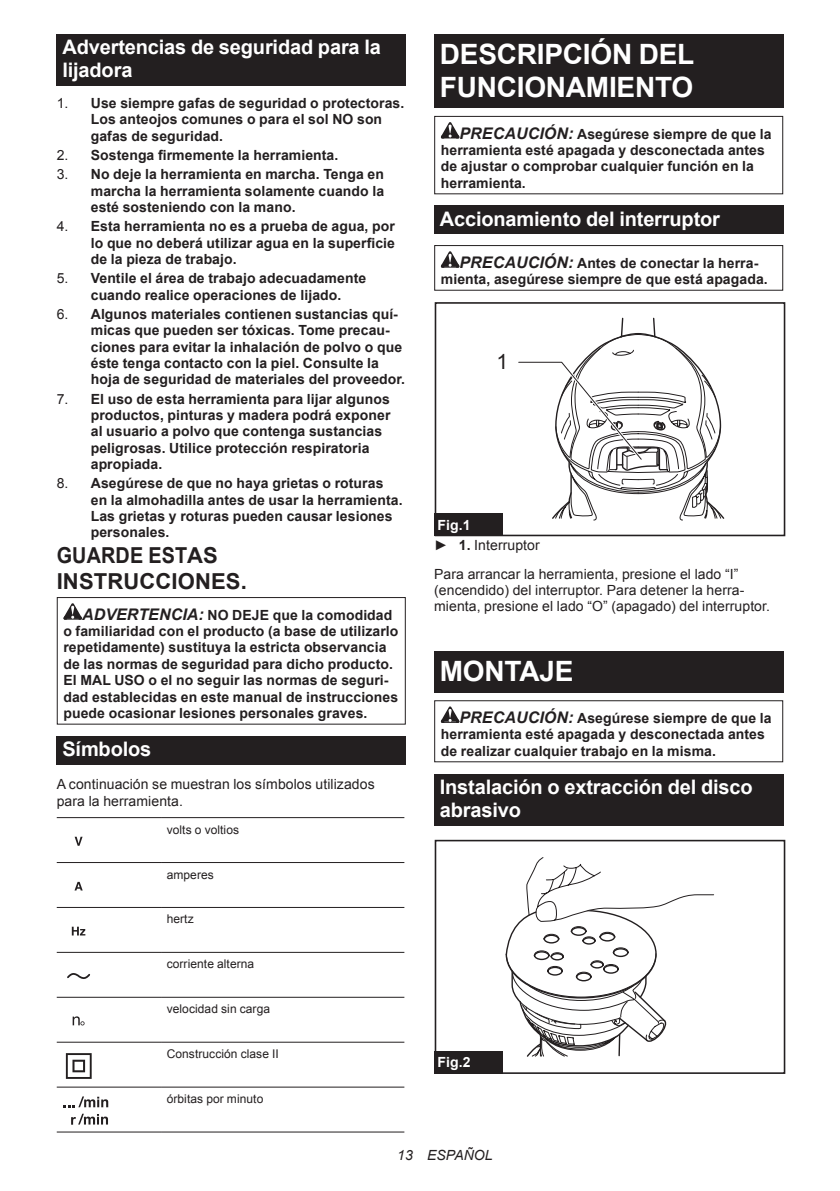
<style>
.page{position:relative;width:840px;height:1191px;background:#fff}
.page>*{position:absolute;margin:0;border:0;box-sizing:border-box;transform-origin:0 0}
.t1{font:700 28px/32.8px "Arial";letter-spacing:-.01em;color:#fff}
.t2{font:700 22px/25.8px "Arial";letter-spacing:.005em;color:#231f20;scale:.9 1}
.t3{font:21px "Arial";color:#231f20}
.t4{font:700 20px/23.4px "Arial";letter-spacing:-.01em;color:#fff}
.t5{font:700 14px/16.4px "Arial";letter-spacing:.005em;color:#231f20}
.t6{font:14px/16.4px "Arial";letter-spacing:.005em;color:#231f20}
.t7{font:italic 14px "Arial";letter-spacing:.005em;color:#231f20}
.t8{font:700 14px "Arial";color:#fff}
.t9{font:12px "Arial";letter-spacing:.005em;color:#231f20}
.s1{font-weight:400}
.s2{font-style:italic;font-size:16px}
.s3{font-weight:700;color:#fff}
.s4{font-weight:700}
</style>
<div class="page">
<div style="left:57px;top:34px;width:348px;height:52px;background:#231f20"></div>
<svg style="left:63px;top:603px;width:19px;height:16px"></svg>
<div style="left:57px;top:597px;width:348px;height:127px;border:1px solid #231f20"></div>
<div style="left:57px;top:736px;width:348px;height:28px;background:#231f20"></div>
<hr style="left:57px;top:817px;width:104px;height:1px;background:#231f20">
<hr style="left:161px;top:817px;width:243px;height:1px;background:#231f20">
<hr style="left:57px;top:862px;width:104px;height:1px;background:#231f20">
<hr style="left:161px;top:862px;width:243px;height:1px;background:#231f20">
<hr style="left:57px;top:907px;width:104px;height:1px;background:#231f20">
<hr style="left:161px;top:907px;width:243px;height:1px;background:#231f20">
<hr style="left:57px;top:952px;width:104px;height:1px;background:#231f20">
<hr style="left:161px;top:952px;width:243px;height:1px;background:#231f20">
<hr style="left:57px;top:996px;width:104px;height:1px;background:#231f20">
<hr style="left:161px;top:996px;width:243px;height:1px;background:#231f20">
<hr style="left:57px;top:1041px;width:104px;height:1px;background:#231f20">
<hr style="left:161px;top:1041px;width:243px;height:1px;background:#231f20">
<hr style="left:57px;top:1086px;width:104px;height:1px;background:#231f20">
<hr style="left:161px;top:1086px;width:243px;height:1px;background:#231f20">
<hr style="left:57px;top:1131px;width:104px;height:1px;background:#231f20">
<hr style="left:161px;top:1131px;width:243px;height:1px;background:#231f20">
<svg style="left:75px;top:836px;width:7px;height:9px"></svg>
<svg style="left:74px;top:882px;width:9px;height:8px"></svg>
<svg style="left:72px;top:926px;width:13px;height:9px"></svg>
<svg style="left:67px;top:973px;width:23px;height:6px"></svg>
<svg style="left:73px;top:1016px;width:11px;height:9px"></svg>
<svg style="left:66px;top:1053px;width:26px;height:25px"></svg>
<svg style="left:64px;top:1096px;width:44px;height:11px"></svg>
<svg style="left:71px;top:1113px;width:37px;height:11px"></svg>
<div style="left:434px;top:34px;width:348px;height:74px;background:#231f20"></div>
<svg style="left:440px;top:122px;width:19px;height:16px"></svg>
<div style="left:434px;top:116px;width:348px;height:78px;border:1px solid #231f20"></div>
<div style="left:434px;top:206px;width:348px;height:28px;background:#231f20"></div>
<svg style="left:440px;top:251px;width:19px;height:17px"></svg>
<div style="left:434px;top:245px;width:348px;height:46px;border:1px solid #231f20"></div>
<svg style="left:518px;top:317px;width:207px;height:204px"></svg>
<div style="left:434px;top:302px;width:350px;height:234px;border:2px solid #231f20"></div>
<div style="left:434px;top:513px;width:68px;height:23px;background:#231f20"></div>
<div style="left:434px;top:651px;width:348px;height:41px;background:#231f20"></div>
<svg style="left:440px;top:706px;width:19px;height:17px"></svg>
<div style="left:434px;top:700px;width:348px;height:62px;border:1px solid #231f20"></div>
<div style="left:434px;top:773px;width:348px;height:52px;background:#231f20"></div>
<svg style="left:505px;top:857px;width:209px;height:200px"></svg>
<div style="left:434px;top:839px;width:350px;height:235px;border:2px solid #231f20"></div>
<div style="left:434px;top:1051px;width:68px;height:23px;background:#231f20"></div>
<h3 class="t4" style="left:62px;top:36px;width:320px">Advertencias de seguridad para la lijadora</h3>
<p class="t5" style="left:91px;top:95px;width:315px;text-indent:-34px"><span class="s1">1.</span> Use siempre gafas de seguridad o protectoras.<br>Los anteojos comunes o para el sol NO son gafas de seguridad.</p>
<p class="t5" style="left:57px;top:147px;width:283px"><span class="s1">2.</span> Sostenga firmemente la herramienta.</p>
<p class="t5" style="left:91px;top:166px;width:295px;text-align:justify;text-indent:-34px"><span class="s1">3.</span> No deje la herramienta en marcha. Tenga en marcha la herramienta solamente cuando la esté sosteniendo con la mano.</p>
<p class="t5" style="left:91px;top:218px;width:305px;text-align:justify;text-indent:-34px"><span class="s1">4.</span> Esta herramienta no es a prueba de agua, por lo que no deberá utilizar agua en la superficie de la pieza de trabajo.</p>
<p class="t5" style="left:91px;top:270px;width:277px;text-indent:-34px"><span class="s1">5.</span> Ventile el área de trabajo adecuadamente cuando realice operaciones de lijado.</p>
<p class="t5" style="left:91px;top:306px;width:316px;text-indent:-34px"><span class="s1">6.</span> Algunos materiales contienen sustancias quí&shy;micas que pueden ser tóxicas. Tome precau&shy;ciones para evitar la inhalación de polvo o que éste tenga contacto con la piel. Consulte la hoja de seguridad de materiales del proveedor.</p>
<p class="t5" style="left:91px;top:391px;width:301px;text-indent:-34px"><span class="s1">7.</span> El uso de esta herramienta para lijar algunos productos, pinturas y madera podrá exponer al usuario a polvo que contenga sustancias peligrosas. Utilice protección respiratoria apropiada.</p>
<p class="t5" style="left:91px;top:475px;width:313px;text-indent:-34px"><span class="s1">8.</span> Asegúrese de que no haya grietas o roturas en la almohadilla antes de usar la herramienta.<br>Las grietas y roturas pueden causar lesiones personales.</p>
<h2 class="t2" style="left:57px;top:543px;width:212px">GUARDE ESTAS<br>INSTRUCCIONES.</h2>
<p class="t5" style="left:63px;top:607px;width:336px;text-indent:19px"><span class="s2">ADVERTENCIA:</span> NO DEJE que la comodidad o familiaridad con el producto (a base de utilizarlo repetidamente) sustituya la estricta observancia de las normas de seguridad para dicho producto.<br>El MAL USO o el no seguir las normas de seguri&shy;dad establecidas en este manual de instrucciones puede ocasionar lesiones personales graves.</p>
<h3 class="t4" style="left:62px;top:738px;width:90px">Símbolos</h3>
<p class="t6" style="left:57px;top:776px;width:319px">A continuación se muestran los símbolos utilizados para la herramienta.</p>
<p class="t9" style="left:167px;top:821px;width:74px">volts o voltios</p>
<p class="t9" style="left:167px;top:866px;width:49px">amperes</p>
<p class="t9" style="left:167px;top:911px;width:28px">hertz</p>
<p class="t9" style="left:167px;top:956px;width:89px">corriente alterna</p>
<p class="t9" style="left:167px;top:1001px;width:105px">velocidad sin carga</p>
<p class="t9" style="left:167px;top:1046px;width:114px">Construcción clase II</p>
<p class="t9" style="left:167px;top:1091px;width:98px">órbitas por minuto</p>
<h1 class="t1" style="left:439px;top:38px;width:256px">DESCRIPCIÓN DEL<br>FUNCIONAMIENTO</h1>
<p class="t5" style="left:440px;top:126px;width:332px;text-indent:19px"><span class="s2">PRECAUCIÓN:</span> Asegúrese siempre de que la herramienta esté apagada y desconectada antes de ajustar o comprobar cualquier función en la herramienta.</p>
<h3 class="t4" style="left:439px;top:207px;width:281px">Accionamiento del interruptor</h3>
<p class="t5" style="left:440px;top:255px;width:328px;text-indent:19px"><span class="s2">PRECAUCIÓN:</span> Antes de conectar la herra&shy;mienta, asegúrese siempre de que está apagada.</p>
<h3 class="t3" style="left:496px;top:348px;width:13px">1</h3>
<p class="t6" style="left:434px;top:514px;width:107px;line-height:20.2px"><span class="s3">Fig.1<br></span>► <span class="s4">1.</span> Interruptor</p>
<p class="t6" style="left:434px;top:565px;width:337px">Para arrancar la herramienta, presione el lado “I” (encendido) del interruptor. Para detener la herra&shy;mienta, presione el lado “O” (apagado) del interruptor.</p>
<h1 class="t1" style="left:439px;top:655px;width:135px">MONTAJE</h1>
<p class="t5" style="left:440px;top:710px;width:332px;text-indent:19px"><span class="s2">PRECAUCIÓN:</span> Asegúrese siempre de que la herramienta esté apagada y desconectada antes de realizar cualquier trabajo en la misma.</p>
<h3 class="t4" style="left:439px;top:775px;width:314px">Instalación o extracción del disco abrasivo</h3>
<p class="t8" style="left:437px;top:1053px;width:34px">Fig.2</p>
<p class="t7" style="left:397px;top:1146px;width:97px">13 ESPAÑOL</p>
</div>
